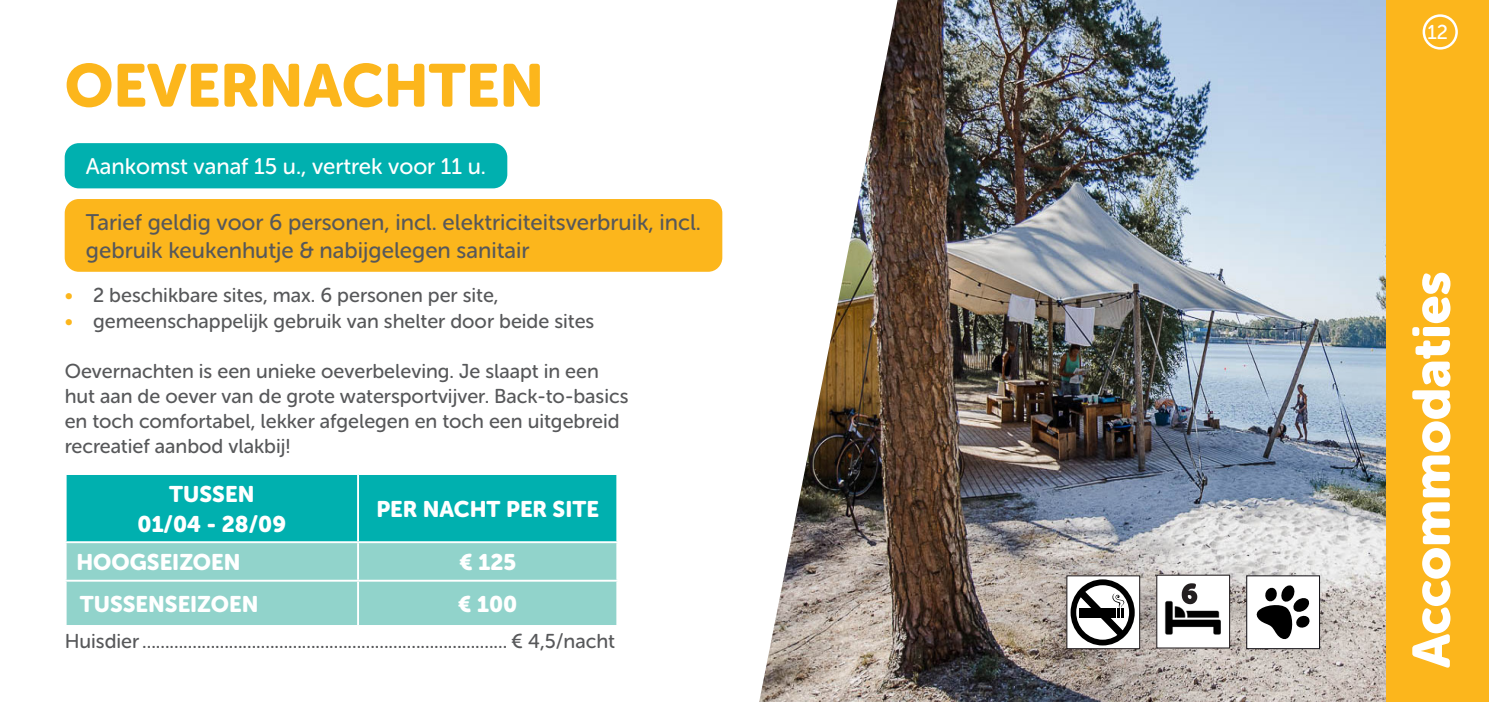
<style>
.page{position:relative;width:1489px;height:702px;background:#fff}
.page>*{position:absolute;margin:0;border:0;box-sizing:border-box;transform-origin:0 0}
.Paragraph_Style_1{font:60px "Museo Sans Rounded 900";color:#fcb61c}
.Paragraph_Style_1-2{font:52.5px "Museo Sans Rounded 900";color:#fff}
.arcering_geel{font:22.5px/27.5px "Museo Sans Rounded 500";color:#57585a}
.Paragraph_Style_1-3{font:22.5px/30px "Museo Sans Rounded 900";color:#fff;text-align:center}
.arcering_aankomst{font:22.5px "Museo Sans Rounded 500";color:#fff}
.Paragraph_Style_1-4{font:20px/25px "Museo Sans Rounded 500";color:#57585a}
.t1{font:20px "Museo Sans Rounded 500";color:#fff}
.s1{color:#fcb61c}
</style>
<div class="page">
<img style="left:759px;top:0;width:626px;height:702px">
<div style="left:1385px;top:0;width:103px;height:702px;background:#fcb61c"></div>
<div style="left:1422px;top:14px;width:35px;height:36px;border:2px solid #fff;border-radius:50%"></div>
<div style="left:1156px;top:574px;width:73px;height:74px;background:#fff;border:1px solid #241f21"></div>
<img style="left:1165px;top:595px;width:56px;height:40px">
<svg style="left:1181px;top:583px;width:16px;height:21px"></svg>
<div style="left:1066px;top:575px;width:74px;height:74px;background:#fff;border:1px solid #241f21"></div>
<svg style="left:1070px;top:579px;width:64px;height:66px"></svg>
<div style="left:67px;top:475px;width:549px;height:66px;background:#00b0af"></div>
<div style="left:67px;top:543px;width:549px;height:82px;background:#91d3cb"></div>
<hr style="left:357px;top:475px;width:2px;height:66px;background:#fff">
<hr style="left:357px;top:543px;width:2px;height:36px;background:#fff">
<hr style="left:65px;top:579px;width:293px;height:2px;background:#fff">
<hr style="left:358px;top:579px;width:260px;height:2px;background:#fff">
<hr style="left:357px;top:581px;width:2px;height:44px;background:#fff">
<div style="left:65px;top:143px;width:442px;height:45px;background:#00b0af;border-radius:14px"></div>
<div style="left:65px;top:199px;width:657px;height:73px;background:#fcb61c;border-radius:14px"></div>
<div style="left:1246px;top:575px;width:73px;height:74px;background:#fff;border:1px solid #17151a"></div>
<svg style="left:1256px;top:585px;width:54px;height:54px"></svg>
<p class="Paragraph_Style_1" style="left:65px;top:52px;width:481px">OEVERNACHTEN</p>
<p class="arcering_aankomst" style="left:86px;top:154px;width:401px">Aankomst vanaf 15 u., vertrek voor 11 u.</p>
<p class="arcering_geel" style="left:86px;top:209px;width:616px">Tarief geldig voor 6 personen, incl. elektriciteitsverbruik, incl. gebruik keukenhutje &amp; nabijgelegen sanitair</p>
<p class="Paragraph_Style_1-4" style="left:65px;top:283px;width:435px"><span class="s1">•</span> 2 beschikbare sites, max. 6 personen per site,</p>
<p class="Paragraph_Style_1-4" style="left:65px;top:308px;width:531px"><span class="s1">•</span> gemeenschappelijk gebruik van shelter door beide sites</p>
<p class="Paragraph_Style_1-4" style="left:65px;top:358px;width:565px">Oevernachten is een unieke oeverbeleving. Je slaapt in een hut aan de oever van de grote watersportvijver. Back-to-basics en toch comfortabel, lekker afgelegen en toch een uitgebreid recreatief aanbod vlakbij!</p>
<p class="Paragraph_Style_1-3" style="left:138px;top:479px;width:150px">TUSSEN<br>01/04 - 28/09</p>
<p class="Paragraph_Style_1-3" style="left:376px;top:494px;width:224px">PER NACHT PER SITE</p>
<p class="Paragraph_Style_1-3" style="left:76px;top:547px;width:166px">HOOGSEIZOEN</p>
<p class="Paragraph_Style_1-3" style="left:459px;top:547px;width:59px">€ 125</p>
<p class="Paragraph_Style_1-3" style="left:80px;top:589px;width:180px">TUSSENSEIZOEN</p>
<p class="Paragraph_Style_1-3" style="left:458px;top:589px;width:61px">€ 100</p>
<p class="Paragraph_Style_1-4" style="left:65px;top:628px;width:552px">Huisdier................................................................................ € 4,5/nacht</p>
<p class="t1" style="left:1427px;top:22px;width:22px">12</p>
<p class="Paragraph_Style_1-2" style="left:1401px;top:668px;width:398px;rotate:-90deg">Accommodaties</p>
</div>
